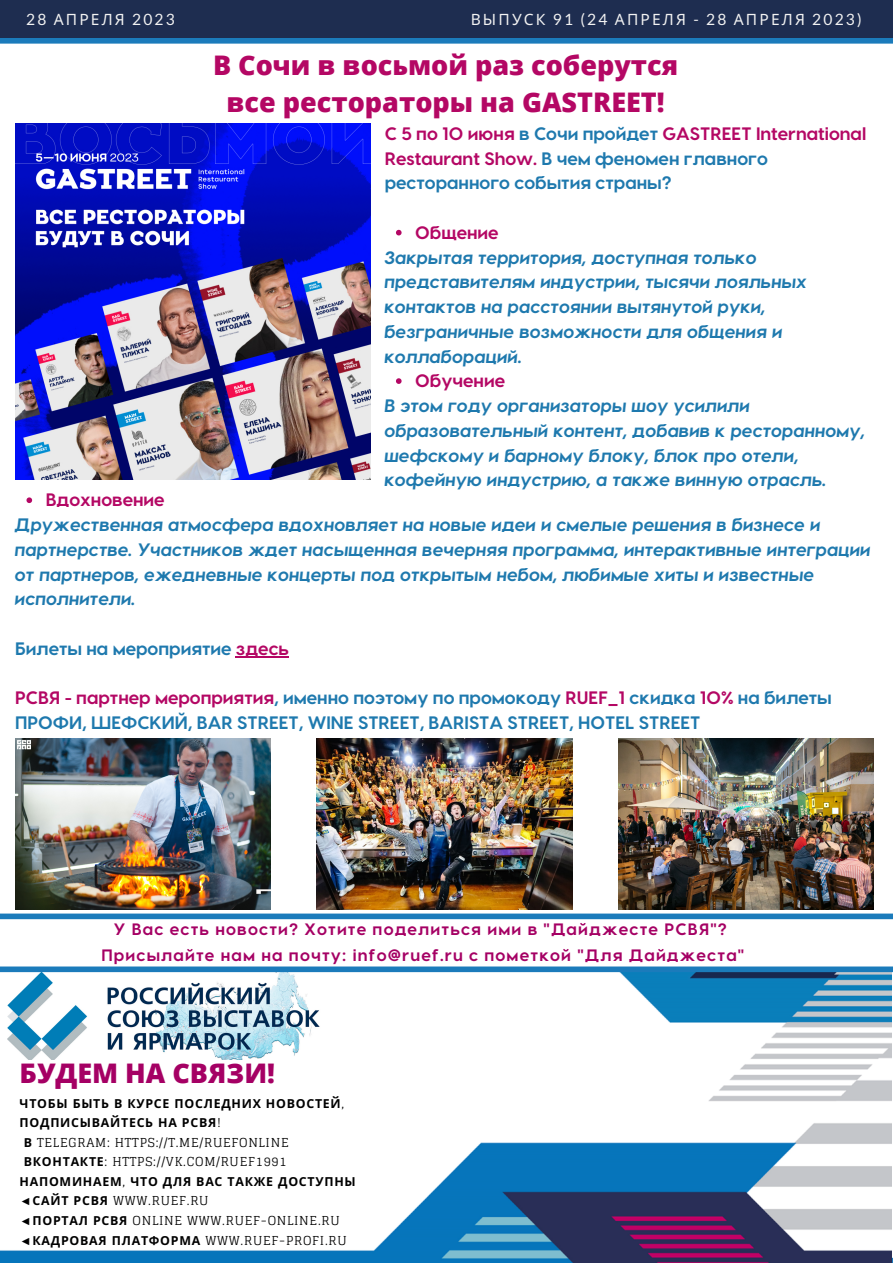
<style>
.page{position:relative;width:893px;height:1264px;background:#fff}
.page>*{position:absolute;margin:0;border:0;box-sizing:border-box;transform-origin:0 0}
.t1{font:800 27px/37px "Open Sans";color:#b40764;text-align:center}
.t2{font:800 27px "Open Sans";color:#a50064}
.t3{font:italic 700 18px/24.8px "Visby CF";color:#1e79ae}
.t4{font:700 18px/24.8px "Visby CF";color:#1e79ae}
.t5{font:700 18px "Visby CF";color:#b40764}
.t6{font:700 16.5px/25.8px "Visby CF";letter-spacing:.07em;color:#a50064;text-align:center}
.t7{font:15.6px "Noto Sans";letter-spacing:.14em;color:#f2f2f2}
.t8{font:15.6px "Lato";letter-spacing:.14em;color:#f2f2f2}
.t9{font:700 12.3px/19.6px "Noto Sans";letter-spacing:.06em;color:#000}
.t10{font:12.3px/19.6px "Glegoo";letter-spacing:.06em;color:#000}
.s1{font-family:"Noto Sans"}
.s2{font-family:"Lato"}
.s3{color:#b40764}
.s4{font-family:"Glegoo";font-weight:400}
.s5{font-family:"Noto Sans";font-weight:700}
.s6{font-family:"Liberation Serif";font-weight:700}
.s7{font-family:"Liberation Serif"}
</style>
<div class="page">
<div style="left:0;top:0;width:892px;height:38px;background:#1e2d50"></div>
<div style="left:0;top:38px;width:892px;height:6px;background:#1b7bbb"></div>
<img style="left:0;top:972px;width:891px;height:290px">
<img style="left:7px;top:972px;width:324px;height:87px">
<div style="left:0;top:966px;width:892px;height:6px;background:#1b7bbb"></div>
<div style="left:0;top:913px;width:892px;height:6px;background:#1b7bbb"></div>
<img style="left:15px;top:124px;width:355px;height:355px">
<img style="left:15px;top:738px;width:255px;height:171px">
<img style="left:618px;top:738px;width:255px;height:171px">
<img style="left:317px;top:738px;width:255px;height:171px">
<svg style="left:396px;top:230px;width:5px;height:5px"></svg>
<svg style="left:396px;top:378px;width:5px;height:6px"></svg>
<svg style="left:26px;top:497px;width:6px;height:6px"></svg>
<hr style="left:236px;top:656px;width:53px;height:1px;background:#b40764">
<p class="t8" style="left:26px;top:10px;width:150px">28 <span class="s1">АПРЕЛЯ</span> 2023</p>
<p class="t7" style="left:470px;top:8px;width:392px">ВЫПУСК <span class="s2">91 (24</span> АПРЕЛЯ <span class="s2">- 28</span> АПРЕЛЯ <span class="s2">2023)</span></p>
<h1 class="t1" style="left:213px;top:46px;width:466px">В Сочи в восьмой раз соберутся все рестораторы на GASTREET!</h1>
<p class="t4" style="left:384px;top:120px;width:483px"><span class="s3">С 5 по 10 июня</span> в Сочи пройдет <span class="s3">GASTREET International<br>Restaurant Show.</span> В чем феномен главного ресторанного события страны?</p>
<p class="t5" style="left:415px;top:221px;width:85px">Общение</p>
<p class="t3" style="left:384px;top:244px;width:424px">Закрытая территория, доступная только представителям индустрии, тысячи лояльных контактов на расстоянии вытянутой руки, безграничные возможности для общения и коллабораций.</p>
<p class="t3" style="left:384px;top:392px;width:482px">В этом году организаторы шоу усилили образовательный контент, добавив к ресторанному, шефскому и барному блоку, блок про отели, кофейную индустрию, а также винную отрасль.</p>
<p class="t5" style="left:415px;top:369px;width:91px">Обучение</p>
<p class="t5" style="left:46px;top:488px;width:120px">Вдохновение</p>
<p class="t3" style="left:15px;top:511px;width:857px">Дружественная атмосфера вдохновляет на новые идеи и смелые решения в бизнесе и партнерстве. Участников ждет насыщенная вечерняя программа, интерактивные интеграции от партнеров, ежедневные концерты под открытым небом, любимые хиты и известные исполнители.</p>
<p class="t4" style="left:15px;top:635px;width:275px">Билеты на мероприятие <span class="s3">здесь</span></p>
<p class="t4" style="left:15px;top:684px;width:818px"><span class="s3">РСВЯ - партнер мероприятия</span>, именно поэтому по промокоду <span class="s3">RUEF_1</span> скидка <span class="s3">10%</span> на билеты<br>ПРОФИ, ШЕФСКИЙ, BAR STREET, WINE STREET, BARISTA STREET, HOTEL STREET</p>
<p class="t6" style="left:101px;top:915px;width:644px">У Вас есть новости? Хотите поделиться ими в "Дайджесте РСВЯ"?<br>Присылайте нам на почту: info@ruef.ru с пометкой "Для Дайджеста"</p>
<h1 class="t2" style="left:20px;top:1053px;width:257px">БУДЕМ НА СВЯЗИ!</h1>
<p class="t9" style="left:20px;top:1092px;width:326px">ЧТОБЫ БЫТЬ В КУРСЕ ПОСЛЕДНИХ НОВОСТЕЙ<span class="s4">,<br></span>ПОДПИСЫВАЙТЕСЬ НА РСВЯ<span class="s4">!</span></p>
<p class="t10" style="left:24px;top:1132px;width:266px"><span class="s5">В</span> TELEGRAM: HTTPS://T.ME/RUEFONLINE<br><span class="s5">ВКОНТАКТЕ</span>: HTTPS://VK.COM/RUEF1991</p>
<p class="t9" style="left:20px;top:1171px;width:338px">НАПОМИНАЕМ<span class="s4">,</span> ЧТО ДЛЯ ВАС ТАКЖЕ ДОСТУПНЫ</p>
<p class="t10" style="left:20px;top:1191px;width:321px"><span class="s6">◄</span><span class="s5">САЙТ РСВЯ</span> WWW.RUEF.RU<br><span class="s6">◄</span><span class="s5">ПОРТАЛ РСВЯ</span> ONLINE WWW.RUEF-ONLINE.RU</p>
<p class="t9" style="left:20px;top:1229px;width:328px"><span class="s7">◄</span>КАДРОВАЯ ПЛАТФОРМА <span class="s4">WWW.RUEF-PROFI.RU</span></p>
</div>
